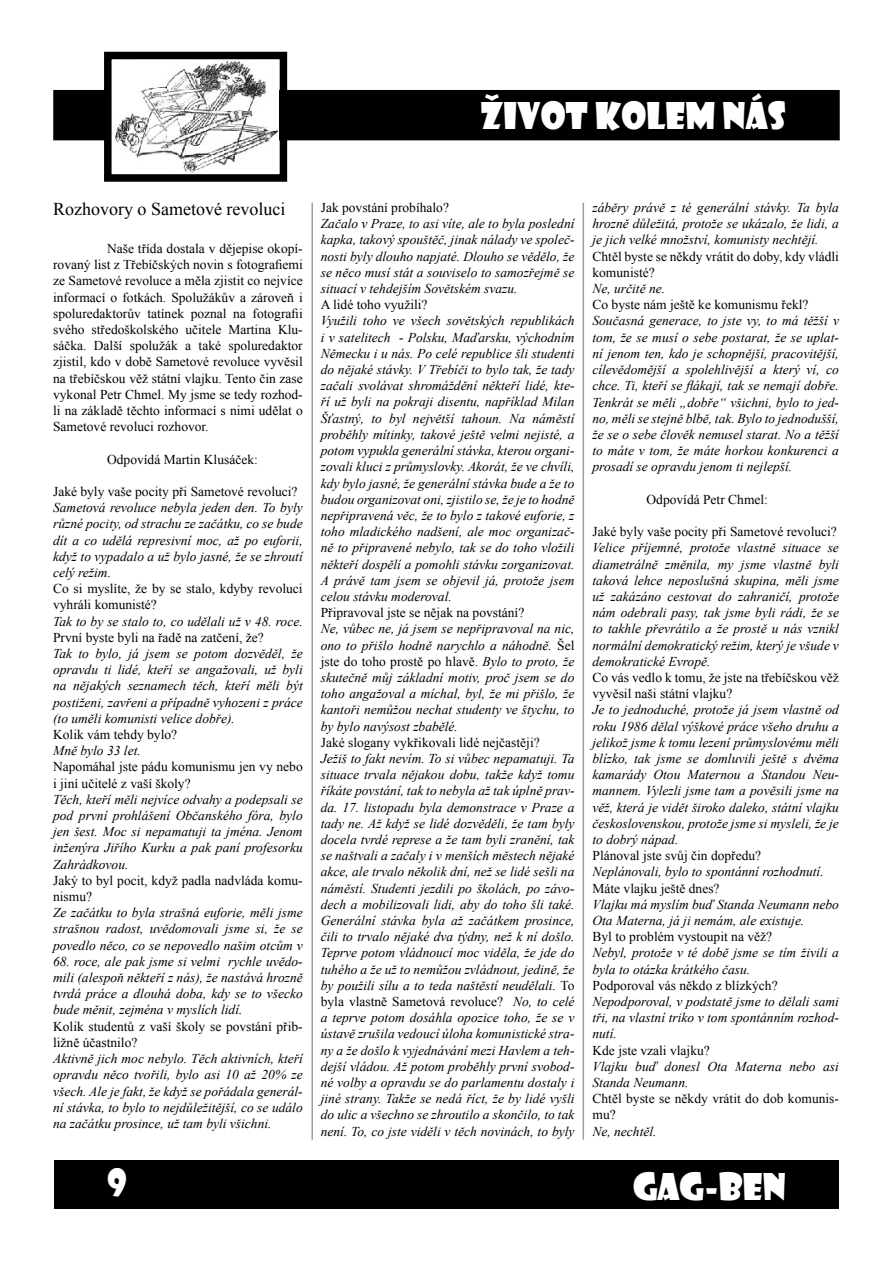
<style>
.page{position:relative;width:893px;height:1263px;background:#fff}
.page>*{position:absolute;margin:0;border:0;box-sizing:border-box;transform-origin:0 0}
.t1{font:36px "Showcard Gothic";color:#fff}
.t2{font:18px "Times New Roman";color:#000}
.t3{font:italic 13.5px/16.2px "Times New Roman";color:#000;text-align:justify}
.t4{font:13.5px/16.2px "Times New Roman";color:#000}
.s1{font-style:normal}
</style>
<div class="page">
<div style="left:54px;top:91px;width:785px;height:49px;background:#000"></div>
<div style="left:53px;top:90px;width:787px;height:50px;border:2px solid #000"></div>
<div style="left:54px;top:1160px;width:785px;height:49px;background:#000"></div>
<img style="left:113px;top:61px;width:165px;height:112px">
<div style="left:104px;top:52px;width:183px;height:130px;border:8px solid #000"></div>
<hr style="left:583px;top:203px;width:1px;height:937px;background:#9c9d9f">
<hr style="left:311px;top:203px;width:2px;height:937px;background:#9c9d9f">
<h1 class="t1" style="left:481px;top:91px;width:307px">ŽIVOT KOLEM NÁS</h1>
<h2 class="t2" style="left:53px;top:197px;width:234px">Rozhovory o Sametové revoluci</h2>
<p class="t4" style="left:53px;top:240px;width:251px;text-align:justify;text-indent:54px">Naše třída dostala v dějepise okopí&shy;rovaný list z Třebíčských novin s fotografiemi ze Sametové revoluce a měla zjistit co nejvíce informací o fotkách. Spolužákův a zároveň i spoluredaktorův tatínek poznal na fotografii svého středoškolského učitele Martina Klu&shy;sáčka. Další spolužák a také spoluredaktor zjistil, kdo v době Sametové revoluce vyvěsil na třebíčskou věž státní vlajku. Tento čin zase vykonal Petr Chmel. My jsme se tedy rozhod&shy;li na základě těchto informací s nimi udělat o Sametové revoluci rozhovor.</p>
<p class="t4" style="left:107px;top:451px;width:152px">Odpovídá Martin Klusáček:</p>
<p class="t4" style="left:53px;top:483px;width:246px">Jaké byly vaše pocity při Sametové revoluci?</p>
<p class="t3" style="left:53px;top:499px;width:251px">Sametová revoluce nebyla jeden den. To byly různé pocity, od strachu ze začátku, co se bude dít a co udělá represivní moc, až po euforii, když to vypadalo a už bylo jasné, že se zhroutí celý režim.</p>
<p class="t4" style="left:53px;top:580px;width:251px">Co si myslíte, že by se stalo, kdyby revoluci vyhráli komunisté?</p>
<p class="t3" style="left:53px;top:613px;width:251px">Tak to by se stalo to, co udělali už v 48. roce.</p>
<p class="t4" style="left:53px;top:629px;width:212px">První byste byli na řadě na zatčení, že?</p>
<p class="t3" style="left:53px;top:645px;width:251px">Tak to bylo, já jsem se potom dozvěděl, že opravdu ti lidé, kteří se angažovali, už byli na nějakých seznamech těch, kteří měli být postiženi, zavřeni a případně vyhozeni z práce (to uměli komunisti velice dobře).</p>
<p class="t4" style="left:53px;top:726px;width:126px">Kolik vám tehdy bylo?</p>
<p class="t3" style="left:53px;top:742px;width:89px">Mně bylo 33 let.</p>
<p class="t4" style="left:53px;top:759px;width:251px">Napomáhal jste pádu komunismu jen vy nebo i jiní učitelé z vaší školy?</p>
<p class="t3" style="left:53px;top:791px;width:251px">Těch, kteří měli nejvíce odvahy a podepsali se pod první prohlášení Občanského fóra, bylo jen šest. Moc si nepamatuji ta jména. Jenom inženýra Jiřího Kurku a pak paní profesorku Zahrádkovou.</p>
<p class="t4" style="left:53px;top:872px;width:251px">Jaký to byl pocit, když padla nadvláda komu&shy;nismu?</p>
<p class="t3" style="left:53px;top:904px;width:251px">Ze začátku to byla strašná euforie, měli jsme strašnou radost, uvědomovali jsme si, že se povedlo něco, co se nepovedlo našim otcům v</p>
<p class="t3" style="left:53px;top:953px;width:251px">68. roce, ale pak jsme si velmi rychle uvědo&shy;mili (alespoň někteří z nás), že nastává hrozně tvrdá práce a dlouhá doba, kdy se to všecko bude měnit, zejména v myslích lidí.</p>
<p class="t4" style="left:53px;top:1018px;width:251px">Kolik studentů z vaší školy se povstání přib&shy;ližně účastnilo?</p>
<p class="t3" style="left:53px;top:1050px;width:251px">Aktivně jich moc nebylo. Těch aktivních, kteří opravdu něco tvořili, bylo asi 10 až 20% ze všech. Ale je fakt, že když se pořádala generál&shy;ní stávka, to bylo to nejdůležitější, co se událo na začátku prosince, už tam byli všichni.</p>
<p class="t4" style="left:321px;top:199px;width:130px">Jak povstání probíhalo?</p>
<p class="t3" style="left:321px;top:215px;width:255px">Začalo v Praze, to asi víte, ale to byla poslední kapka, takový spouštěč, jinak nálady ve společ&shy;nosti byly dlouho napjaté. Dlouho se vědělo, že se něco musí stát a souviselo to samozřejmě se situací v tehdejším Sovětském svazu.</p>
<p class="t4" style="left:321px;top:296px;width:108px">A lidé toho využili?</p>
<p class="t3" style="left:321px;top:313px;width:255px">Využili toho ve všech sovětských republikách i v satelitech - Polsku, Maďarsku, východním Německu i u nás. Po celé republice šli studenti do nějaké stávky. V Třebíči to bylo tak, že tady začali svolávat shromáždění někteří lidé, kte&shy;ří už byli na pokraji disentu, například Milan Šťastný, to byl největší tahoun. Na náměstí proběhly mítinky, takové ještě velmi nejisté, a potom vypukla generální stávka, kterou organi&shy;zovali kluci z průmyslovky. Akorát, že ve chvíli, kdy bylo jasné, že generální stávka bude a že to budou organizovat oni, zjistilo se, že je to hodně nepřipravená věc, že to bylo z takové euforie, z toho mladického nadšení, ale moc organizač&shy;ně to připravené nebylo, tak se do toho vložili někteří dospělí a pomohli stávku zorganizovat.<br>A právě tam jsem se objevil já, protože jsem celou stávku moderoval.</p>
<p class="t4" style="left:321px;top:604px;width:205px">Připravoval jste se nějak na povstání?</p>
<p class="t3" style="left:321px;top:620px;width:255px">Ne, vůbec ne, já jsem se nepřipravoval na nic, ono to přišlo hodně narychlo a náhodně. <span class="s1">Šel jste do toho prostě po hlavě.</span> Bylo to proto, že skutečně můj základní motiv, proč jsem se do toho angažoval a míchal, byl, že mi přišlo, že kantoři nemůžou nechat studenty ve štychu, to by bylo navýsost zbabělé.</p>
<p class="t4" style="left:321px;top:734px;width:220px">Jaké slogany vykřikovali lidé nejčastěji?</p>
<p class="t3" style="left:321px;top:750px;width:255px">Ježiš to fakt nevím. To si vůbec nepamatuji. Ta situace trvala nějakou dobu, takže když tomu říkáte povstání, tak to nebyla až tak úplně prav&shy;da. 17. listopadu byla demonstrace v Praze a tady ne. Až když se lidé dozvěděli, že tam byly docela tvrdé represe a že tam byli zranění, tak se naštvali a začaly i v menších městech nějaké akce, ale trvalo několik dní, než se lidé sešli na náměstí. Studenti jezdili po školách, po závo&shy;dech a mobilizovali lidi, aby do toho šli také.<br>Generální stávka byla až začátkem prosince, čili to trvalo nějaké dva týdny, než k ní došlo.<br>Teprve potom vládnoucí moc viděla, že jde do tuhého a že už to nemůžou zvládnout, jedině, že by použili sílu a to teda naštěstí neudělali. <span class="s1">To byla vlastně Sametová revoluce?</span> No, to celé a teprve potom dosáhla opozice toho, že se v ústavě zrušila vedoucí úloha komunistické stra&shy;ny a že došlo k vyjednávání mezi Havlem a teh&shy;dejší vládou. Až potom proběhly první svobod&shy;né volby a opravdu se do parlamentu dostaly i jiné strany. Takže se nedá říct, že by lidé vyšli do ulic a všechno se zhroutilo a skončilo, to tak není. To, co jste viděli v těch novinách, to byly</p>
<p class="t3" style="left:592px;top:199px;width:248px">záběry právě z té generální stávky. Ta byla hrozně důležitá, protože se ukázalo, že lidi, a je jich velké množství, komunisty nechtějí.</p>
<p class="t4" style="left:592px;top:248px;width:248px">Chtěl byste se někdy vrátit do doby, kdy vládli komunisté?</p>
<p class="t3" style="left:592px;top:280px;width:74px">Ne, určitě ne.</p>
<p class="t4" style="left:592px;top:296px;width:217px">Co byste nám ještě ke komunismu řekl?</p>
<p class="t3" style="left:592px;top:313px;width:248px">Současná generace, to jste vy, to má těžší v tom, že se musí o sebe postarat, že se uplat&shy;ní jenom ten, kdo je schopnější, pracovitější, cílevědomější a spolehlivější a který ví, co chce. Ti, kteří se flákají, tak se nemají dobře.<br>Tenkrát se měli „dobře“ všichni, bylo to jed&shy;no, měli se stejně blbě, tak. Bylo to jednodušší, že se o sebe člověk nemusel starat. No a těžší to máte v tom, že máte horkou konkurenci a prosadí se opravdu jenom ti nejlepší.</p>
<p class="t4" style="left:646px;top:491px;width:123px">Odpovídá Petr Chmel:</p>
<p class="t4" style="left:592px;top:523px;width:246px">Jaké byly vaše pocity při Sametové revoluci?</p>
<p class="t3" style="left:592px;top:539px;width:248px">Velice příjemné, protože vlastně situace se diametrálně změnila, my jsme vlastně byli taková lehce neposlušná skupina, měli jsme už zakázáno cestovat do zahraničí, protože nám odebrali pasy, tak jsme byli rádi, že se to takhle převrátilo a že prostě u nás vznikl normální demokratický režim, který je všude v demokratické Evropě.</p>
<p class="t4" style="left:592px;top:669px;width:248px">Co vás vedlo k tomu, že jste na třebíčskou věž vyvěsil naši státní vlajku?</p>
<p class="t3" style="left:592px;top:701px;width:248px">Je to jednoduché, protože já jsem vlastně od roku 1986 dělal výškové práce všeho druhu a jelikož jsme k tomu lezení průmyslovému měli blízko, tak jsme se domluvili ještě s dvěma kamarády Otou Maternou a Standou Neu&shy;mannem. Vylezli jsme tam a pověsili jsme na věž, která je vidět široko daleko, státní vlajku československou, protože jsme si mysleli, že je to dobrý nápad.</p>
<p class="t4" style="left:592px;top:847px;width:170px">Plánoval jste svůj čin dopředu?</p>
<p class="t3" style="left:592px;top:863px;width:233px">Neplánovali, bylo to spontánní rozhodnutí.</p>
<p class="t4" style="left:592px;top:880px;width:129px">Máte vlajku ještě dnes?</p>
<p class="t3" style="left:592px;top:896px;width:248px">Vlajku má myslím buď Standa Neumann nebo<br>Ota Materna, já ji nemám, ale existuje.</p>
<p class="t4" style="left:592px;top:928px;width:181px">Byl to problém vystoupit na věž?</p>
<p class="t3" style="left:592px;top:944px;width:248px">Nebyl, protože v té době jsme se tím živili a byla to otázka krátkého času.</p>
<p class="t4" style="left:592px;top:977px;width:187px">Podporoval vás někdo z blízkých?</p>
<p class="t3" style="left:592px;top:993px;width:248px">Nepodporoval, v podstatě jsme to dělali sami tři, na vlastní triko v tom spontánním rozhod&shy;nutí.</p>
<p class="t4" style="left:592px;top:1042px;width:119px">Kde jste vzali vlajku?</p>
<p class="t3" style="left:592px;top:1058px;width:248px">Vlajku buď donesl Ota Materna nebo asi<br>Standa Neumann.</p>
<p class="t4" style="left:592px;top:1090px;width:248px">Chtěl byste se někdy vrátit do dob komunis&shy;mu?</p>
<p class="t3" style="left:592px;top:1123px;width:66px">Ne, nechtěl.</p>
<h1 class="t1" style="left:107px;top:1158px;width:21px">9</h1>
<h1 class="t1" style="left:633px;top:1163px;width:154px">GAG-BEN</h1>
</div>
